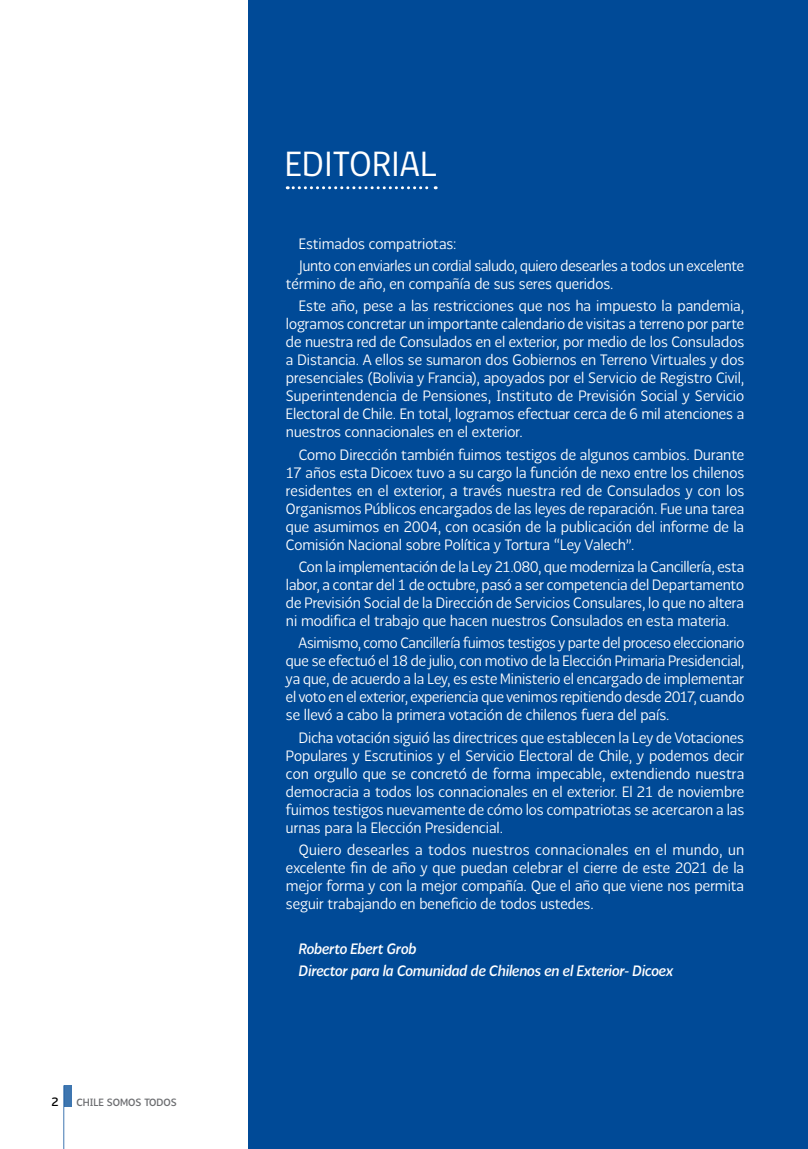
<style>
.page{position:relative;width:808px;height:1149px;background:#fff}
.page>*{position:absolute;margin:0;border:0;box-sizing:border-box;transform-origin:0 0}
.t1{font:36px "gob CL";letter-spacing:-.01em;color:#fff}
.t2{font:15px/18px "Chilena Fina";color:#fff;text-align:justify;scale:.95 1}
.t3{font:15px/18px "Chilena Fina";color:#fff;text-align:justify;scale:.93 1}
.t4{font:15px/18px "Chilena Fina";color:#fff;text-align:justify;scale:.94 1}
.t5{font:15px/18px "Chilena Fina";color:#fff;text-align:justify;scale:.96 1}
.t6{font:italic 15px/22.2px "Chilena";letter-spacing:-.01em;color:#fff;scale:.95 1}
.t7{font:12px "Chilena";color:#000}
.t8{font:10.5px "Chilena";color:#6d6e71}
</style>
<div class="page">
<div style="left:64px;top:1084px;width:7px;height:22px;background:#3e76b0"></div>
<hr style="left:63px;top:1084px;width:1px;height:64px;background:#004a97">
<div style="left:249px;top:0;width:559px;height:1148px;background:#004a97"></div>
<svg style="left:287px;top:186px;width:149px;height:3px"></svg>
<p class="t7" style="left:52px;top:1094px;width:9px">2</p>
<p class="t8" style="left:77px;top:1095px;width:102px">CHILE SOMOS TODOS</p>
<h1 class="t1" style="left:285px;top:139px;width:153px">EDITORIAL</h1>
<p class="t2" style="left:299px;top:232px;width:470px;line-height:22.2px">Estimados compatriotas:<br>Junto con enviarles un cordial saludo, quiero desearles a todos un excelente</p>
<p class="t2" style="left:299px;top:272px;width:470px;line-height:22.2px;text-indent:-13px">término de año, en compañía de sus seres queridos.<br>Este año, pese a las restricciones que nos ha impuesto la pandemia,</p>
<p class="t2" style="left:286px;top:315px;width:484px">logramos concretar un importante calendario de visitas a terreno por parte de nuestra red de Consulados en el exterior, por medio de los Consulados a Distancia. A ellos se sumaron dos Gobiernos en Terreno Virtuales y dos presenciales (Bolivia y Francia), apoyados por el Servicio de Registro Civil, Superintendencia de Pensiones, Instituto de Previsión Social y Servicio Electoral de Chile. En total, logramos efectuar cerca de 6 mil atenciones a nuestros connacionales en el exterior.</p>
<p class="t2" style="left:286px;top:445px;width:484px;text-indent:13px">Como Dirección también fuimos testigos de algunos cambios. Durante 17 años esta Dicoex tuvo a su cargo la función de nexo entre los chilenos residentes en el exterior, a través nuestra red de Consulados y con los Organismos Públicos encargados de las leyes de reparación. Fue una tarea que asumimos en 2004, con ocasión de la publicación del informe de la Comisión Nacional sobre Política y Tortura “Ley Valech”.</p>
<p class="t4" style="left:286px;top:557px;width:489px;text-indent:13px">Con la implementación de la Ley 21.080, que moderniza la Cancillería, esta labor, a contar del 1 de octubre, pasó a ser competencia del Departamento de Previsión Social de la Dirección de Servicios Consulares, lo que no altera ni modifica el trabajo que hacen nuestros Consulados en esta materia.</p>
<p class="t3" style="left:286px;top:633px;width:494px;text-indent:13px">Asimismo, como Cancillería fuimos testigos y parte del proceso eleccionario que se efectuó el 18 de julio, con motivo de la Elección Primaria Presidencial, ya que, de acuerdo a la Ley, es este Ministerio el encargado de implementar el voto en el exterior, experiencia que venimos repitiendo desde 2017, cuando se llevó a cabo la primera votación de chilenos fuera del país.</p>
<p class="t2" style="left:286px;top:728px;width:484px;text-indent:13px">Dicha votación siguió las directrices que establecen la Ley de Votaciones Populares y Escrutinios y el Servicio Electoral de Chile, y podemos decir con orgullo que se concretó de forma impecable, extendiendo nuestra democracia a todos los connacionales en el exterior. El 21 de noviembre fuimos testigos nuevamente de cómo los compatriotas se acercaron a las urnas para la Elección Presidencial.</p>
<p class="t5" style="left:286px;top:840px;width:479px;text-indent:13px">Quiero desearles a todos nuestros connacionales en el mundo, un excelente fin de año y que puedan celebrar el cierre de este 2021 de la mejor forma y con la mejor compañía. Que el año que viene nos permita seguir trabajando en beneficio de todos ustedes.</p>
<p class="t6" style="left:299px;top:936px;width:395px">Roberto Ebert Grob<br>Director para la Comunidad de Chilenos en el Exterior- Dicoex</p>
</div>
